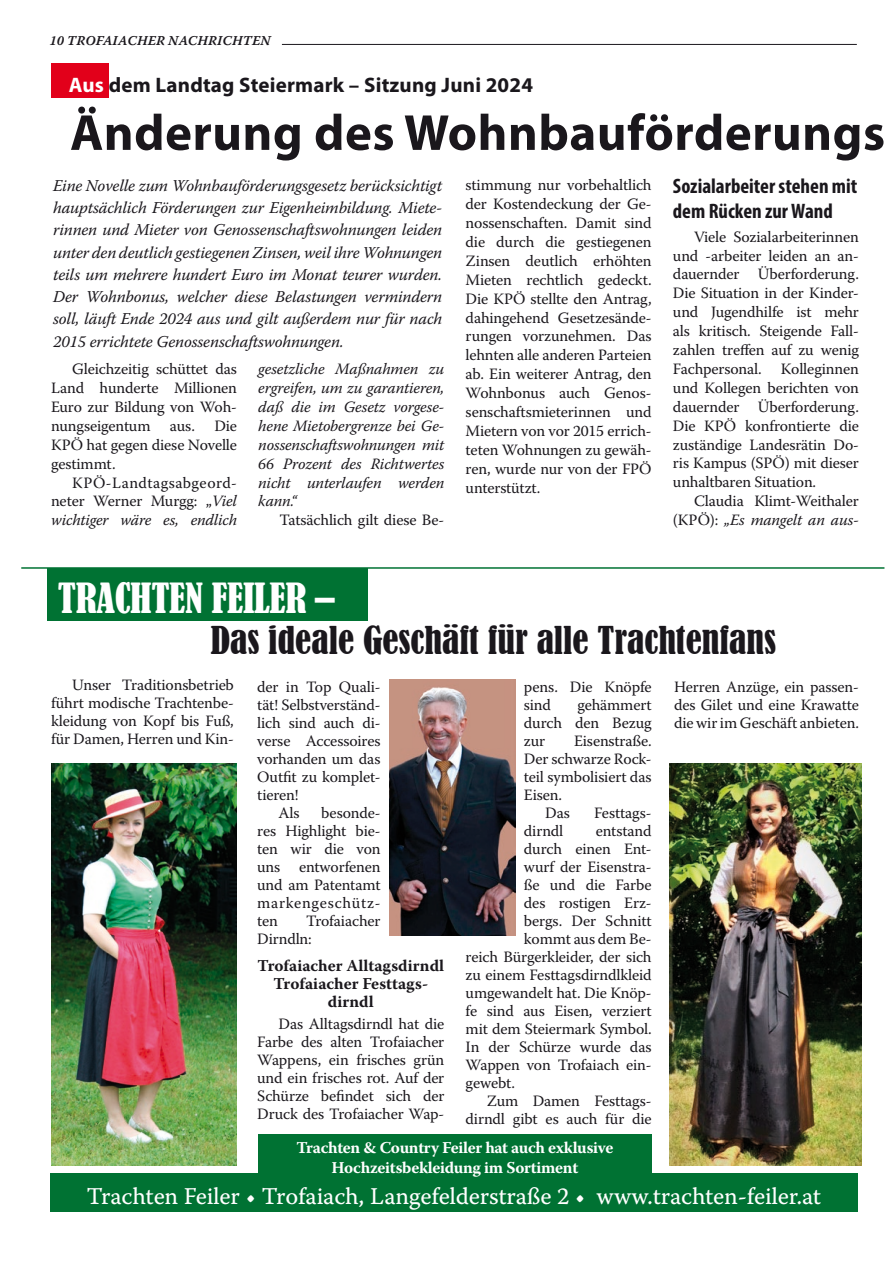
<style>
.page{position:relative;width:893px;height:1263px;background:#fff}
.page>*{position:absolute;margin:0;border:0;box-sizing:border-box;transform-origin:0 0}
.Titel_2{font:700 51px "Myriad Pro";letter-spacing:.01em;color:#1a171c}
.Titel_2-2{font:condensed 39px "Bernard";letter-spacing:-.01em;color:#fff}
.Titel_2-3{font:condensed 36px "Bernard";color:#1a171c}
.Fließtext{font:24px "Warnock Pro Capt";letter-spacing:-.01em;color:#fff}
.Titel_2-4{font:700 21px "Myriad Pro";letter-spacing:.01em;color:#1a171c}
.zwitit{font:700 condensed 21px/25.2px "Myriad Pro";color:#1a171c}
.vorspann{font:italic 16.5px/22.2px "Warnock Pro";letter-spacing:-.01em;color:#1a171c;text-align:justify}
.Fließtext-2{font:700 16.5px/19.8px "Warnock Pro";letter-spacing:-.02em;color:#fff;text-align:center}
.zwischtit_LTF{font:700 16.5px/18px "Warnock Pro";color:#1a171c;text-align:center}
.swt-twxt{font:15.75px/18.9px "Warnock Pro";letter-spacing:-.01em;color:#1a171c;text-align:justify}
.swt-twxt-2{font:italic 15.75px/18.9px "Warnock Pro";letter-spacing:-.01em;color:#1a171c;text-align:justify}
.t1{font:13.5px "Warnock Pro Semibold It Capt";letter-spacing:.01em;color:#1a171c}
.s1{color:#fff}
.s2{font-style:italic}
</style>
<div class="page">
<hr style="left:282px;top:44px;width:575px;height:1px;background:#1a171c">
<div style="left:51px;top:64px;width:57px;height:34px;background:#e2001a"></div>
<div style="left:48px;top:568px;width:320px;height:52px;background:#007233"></div>
<hr style="left:21px;top:567px;width:863px;height:2px;background:#007233">
<div style="left:50px;top:1173px;width:808px;height:38px;background:#007233"></div>
<div style="left:258px;top:1134px;width:394px;height:43px;background:#007233"></div>
<img style="left:51px;top:763px;width:185px;height:402px">
<img style="left:389px;top:680px;width:126px;height:255px">
<img style="left:669px;top:763px;width:193px;height:403px">
<p class="t1" style="left:50px;top:32px;width:222px">10 TROFAIACHER NACHRICHTEN</p>
<p class="Titel_2-4" style="left:69px;top:71px;width:466px"><span class="s1">Aus</span> dem Landtag Steiermark – Sitzung Juni 2024</p>
<p class="Titel_2" style="left:70px;top:99px;width:816px">Änderung des Wohnbauförderungs</p>
<p class="vorspann" style="left:53px;top:174px;width:391px">Eine Novelle zum Wohnbauförderungsgesetz berücksichtigt hauptsächlich Förderungen zur Eigenheimbildung. Miete&shy;rinnen und Mieter von Genossenschaftswohnungen leiden unter den deutlich gestiegenen Zinsen, weil ihre Wohnungen teils um mehrere hundert Euro im Monat teurer wurden.<br>Der Wohnbonus, welcher diese Belastungen vermindern soll, läuft Ende 2024 aus und gilt außerdem nur für nach 2015 errichtete Genossenschaftswohnungen.</p>
<p class="swt-twxt" style="left:51px;top:359px;width:188px;text-indent:21px">Gleichzeitig schüttet das Land hunderte Millionen Euro zur Bildung von Woh&shy;nungseigentum aus. Die KPÖ hat gegen diese Novelle gestimmt.</p>
<p class="swt-twxt" style="left:51px;top:473px;width:188px;text-indent:21px">KPÖ-Landtagsabgeord&shy;neter Werner Murgg: „<span class="s2">Viel wichtiger wäre es, endlich</span></p>
<p class="swt-twxt" style="left:466px;top:175px;width:188px">stimmung nur vorbehaltlich der Kostendeckung der Ge&shy;nossenschaften. Damit sind die durch die gestiegenen Zinsen deutlich erhöhten Mieten rechtlich gedeckt.<br>Die KPÖ stellte den Antrag, dahingehend Gesetzesände&shy;rungen vorzunehmen. Das lehnten alle anderen Parteien ab. Ein weiterer Antrag, den Wohnbonus auch Genos&shy;senschaftsmieterinnen und Mietern von vor 2015 errich&shy;teten Wohnungen zu gewäh&shy;ren, wurde nur von der FPÖ unterstützt.</p>
<p class="zwitit" style="left:673px;top:173px;width:186px">Sozialarbeiter stehen mit dem Rücken zur Wand</p>
<p class="swt-twxt" style="left:673px;top:227px;width:188px;text-indent:21px">Viele Sozialarbeiterinnen und -arbeiter leiden an an&shy;dauernder Überforderung.<br>Die Situation in der Kinder&shy;und Jugendhilfe ist mehr als kritisch. Steigende Fall&shy;zahlen treffen auf zu wenig Fachpersonal. Kolleginnen und Kollegen berichten von dauernder Überforderung.<br>Die KPÖ konfrontierte die zuständige Landesrätin Do&shy;ris Kampus (SPÖ) mit dieser unhaltbaren Situation.</p>
<p class="swt-twxt" style="left:673px;top:491px;width:188px;text-align:right">Claudia Klimt-Weithaler (KPÖ): <span class="s2">„Es mangelt an aus-</span></p>
<p class="swt-twxt-2" style="left:258px;top:359px;width:188px">gesetzliche Maßnahmen zu ergreifen, um zu garantieren, daß die im Gesetz vorgese&shy;hene Mietobergrenze bei Ge&shy;nossenschaftswohnungen mit 66 Prozent des Richtwertes nicht unterlaufen werden kann.“</p>
<p class="swt-twxt" style="left:280px;top:510px;width:166px">Tatsächlich gilt diese Be-</p>
<p class="Titel_2-2" style="left:58px;top:575px;width:278px">TRACHTEN FEILER –</p>
<p class="Titel_2-3" style="left:211px;top:619px;width:567px">Das ideale Geschäft für alle Trachtenfans</p>
<p class="swt-twxt" style="left:51px;top:675px;width:184px;line-height:18px;text-indent:21px">Unser Traditionsbetrieb führt modische Trachtenbe&shy;kleidung von Kopf bis Fuß, für Damen, Herren und Kin-</p>
<p class="swt-twxt" style="left:257px;top:677px;width:125px;line-height:18px">der in Top Quali&shy;tät! Selbstverständ&shy;lich sind auch di&shy;verse Accessoires vorhanden um das Outfit zu komplet&shy;tieren!</p>
<p class="swt-twxt" style="left:279px;top:803px;width:23px">Als</p>
<p class="swt-twxt" style="left:524px;top:677px;width:129px;line-height:18px">pens. Die Knöpfe sind</p>
<p class="swt-twxt" style="left:674px;top:677px;width:186px;line-height:18px">Herren Anzüge, ein passen&shy;des Gilet und eine Krawatte die wir im Geschäft anbieten.</p>
<p class="swt-twxt" style="left:524px;top:695px;width:129px;line-height:18px;text-indent:53px">gehämmert durch den Bezug zur</p>
<p class="swt-twxt" style="left:524px;top:731px;width:129px;line-height:18px;text-indent:50px">Eisenstraße.<br>Der schwarze Rock&shy;teil symbolisiert das Eisen.</p>
<p class="swt-twxt" style="left:545px;top:803px;width:26px">Das</p>
<p class="swt-twxt" style="left:594px;top:803px;width:59px">Festtags-</p>
<p class="swt-twxt" style="left:524px;top:821px;width:41px">dirndl</p>
<p class="swt-twxt" style="left:596px;top:821px;width:57px">entstand</p>
<p class="swt-twxt" style="left:524px;top:839px;width:129px">durch einen Ent-</p>
<p class="swt-twxt" style="left:524px;top:857px;width:129px">wurf der Eisenstra-</p>
<p class="swt-twxt" style="left:524px;top:875px;width:129px">ße und die Farbe</p>
<p class="swt-twxt" style="left:524px;top:893px;width:129px">des rostigen Erz-</p>
<p class="swt-twxt" style="left:524px;top:911px;width:129px">bergs. Der Schnitt</p>
<p class="swt-twxt" style="left:524px;top:929px;width:129px">kommt aus dem Be-</p>
<p class="swt-twxt" style="left:466px;top:947px;width:188px">reich Bürgerkleider, der sich</p>
<p class="swt-twxt" style="left:466px;top:965px;width:188px">zu einem Festtagsdirndlkleid</p>
<p class="swt-twxt" style="left:466px;top:983px;width:188px">umgewandelt hat. Die Knöp-</p>
<p class="swt-twxt" style="left:466px;top:1001px;width:188px">fe sind aus Eisen, verziert</p>
<p class="swt-twxt" style="left:466px;top:1019px;width:188px">mit dem Steiermark Symbol.</p>
<p class="swt-twxt" style="left:466px;top:1037px;width:188px">In der Schürze wurde das</p>
<p class="swt-twxt" style="left:466px;top:1055px;width:188px">Wappen von Trofaiach ein-</p>
<p class="swt-twxt" style="left:466px;top:1073px;width:51px">gewebt.</p>
<p class="swt-twxt" style="left:466px;top:1091px;width:188px;line-height:18px;text-align:right">Zum Damen Festtags&shy;dirndl gibt es auch für die</p>
<p class="swt-twxt" style="left:257px;top:803px;width:125px;line-height:18px;text-indent:64px">besonde&shy;res Highlight bie&shy;ten wir die von uns entworfenen und am Patentamt markengeschütz&shy;ten</p>
<p class="swt-twxt" style="left:257px;top:911px;width:125px;line-height:18px;text-indent:49px">Trofaiacher<br>Dirndln:</p>
<p class="zwischtit_LTF" style="left:257px;top:956px;width:188px">Trofaiacher Alltagsdirndl<br>Trofaiacher Festtags&shy;dirndl</p>
<p class="swt-twxt" style="left:257px;top:1014px;width:189px;line-height:18px;text-indent:21px">Das Alltagsdirndl hat die Farbe des alten Trofaiacher Wappens, ein frisches grün und ein frisches rot. Auf der Schürze befindet sich der Druck des Trofaiacher Wap-</p>
<p class="Fließtext-2" style="left:296px;top:1137px;width:318px">Trachten &amp; Country Feiler hat auch exklusive<br>Hochzeitsbekleidung im Sortiment</p>
<p class="Fließtext" style="left:86px;top:1181px;width:736px">Trachten Feiler • Trofaiach, Langefelderstraße 2 • www.trachten-feiler.at</p>
</div>
